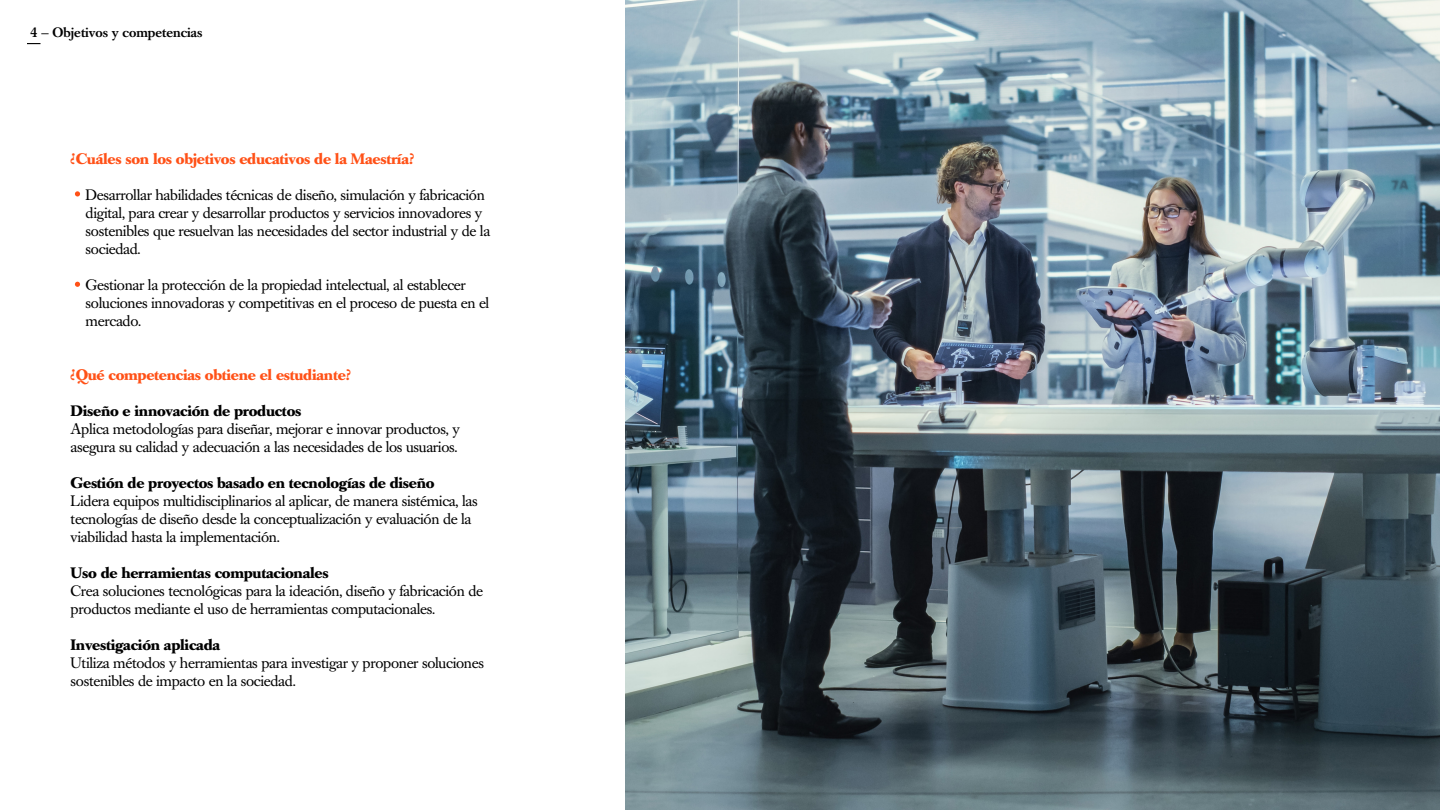
<style>
.page{position:relative;width:1440px;height:810px;background:#fff}
.page>*{position:absolute;margin:0;border:0;box-sizing:border-box;transform-origin:0 0}
.t1{font:15px/18px "Caslon Book BE";letter-spacing:-.02em;color:#000}
.t2{font:700 15px "Caslon Book BE";letter-spacing:-.02em;color:#000}
.t3{font:700 15px "Caslon Book BE";letter-spacing:-.02em;color:#ff5117}
.t4{font:500 13.5px "Caslon Book BE";color:#000}
</style>
<div class="page">
<svg style="left:75px;top:191px;width:5px;height:6px"></svg>
<svg style="left:75px;top:282px;width:5px;height:5px"></svg>
<svg style="left:27px;top:43px;width:13px;height:1px"></svg>
<img style="left:625px;top:0;width:815px;height:810px">
<p class="t4" style="left:31px;top:25px;width:173px">4 — Objetivos y competencias</p>
<p class="t3" style="left:71px;top:150px;width:345px">¿Cuáles son los objetivos educativos de la Maestría?</p>
<p class="t1" style="left:86px;top:186px;width:406px">Desarrollar habilidades técnicas de diseño, simulación y fabricación digital, para crear y desarrollar productos y servicios innovadores y sostenibles que resuelvan las necesidades del sector industrial y de la sociedad.</p>
<p class="t1" style="left:86px;top:276px;width:405px">Gestionar la protección de la propiedad intelectual, al establecer soluciones innovadoras y competitivas en el proceso de puesta en el mercado.</p>
<p class="t3" style="left:71px;top:366px;width:282px">¿Qué competencias obtiene el estudiante?</p>
<p class="t2" style="left:71px;top:402px;width:232px">Diseño e innovación de productos</p>
<p class="t1" style="left:71px;top:420px;width:391px">Aplica metodologías para diseñar, mejorar e innovar productos, y asegura su calidad y adecuación a las necesidades de los usuarios.</p>
<p class="t2" style="left:71px;top:474px;width:365px">Gestión de proyectos basado en tecnologías de diseño</p>
<p class="t1" style="left:71px;top:492px;width:409px">Lidera equipos multidisciplinarios al aplicar, de manera sistémica, las tecnologías de diseño desde la conceptualización y evaluación de la viabilidad hasta la implementación.</p>
<p class="t2" style="left:71px;top:564px;width:259px">Uso de herramientas computacionales</p>
<p class="t1" style="left:71px;top:582px;width:414px">Crea soluciones tecnológicas para la ideación, diseño y fabricación de productos mediante el uso de herramientas computacionales.</p>
<p class="t2" style="left:71px;top:636px;width:151px">Investigación aplicada</p>
<p class="t1" style="left:71px;top:654px;width:415px">Utiliza métodos y herramientas para investigar y proponer soluciones sostenibles de impacto en la sociedad.</p>
</div>
